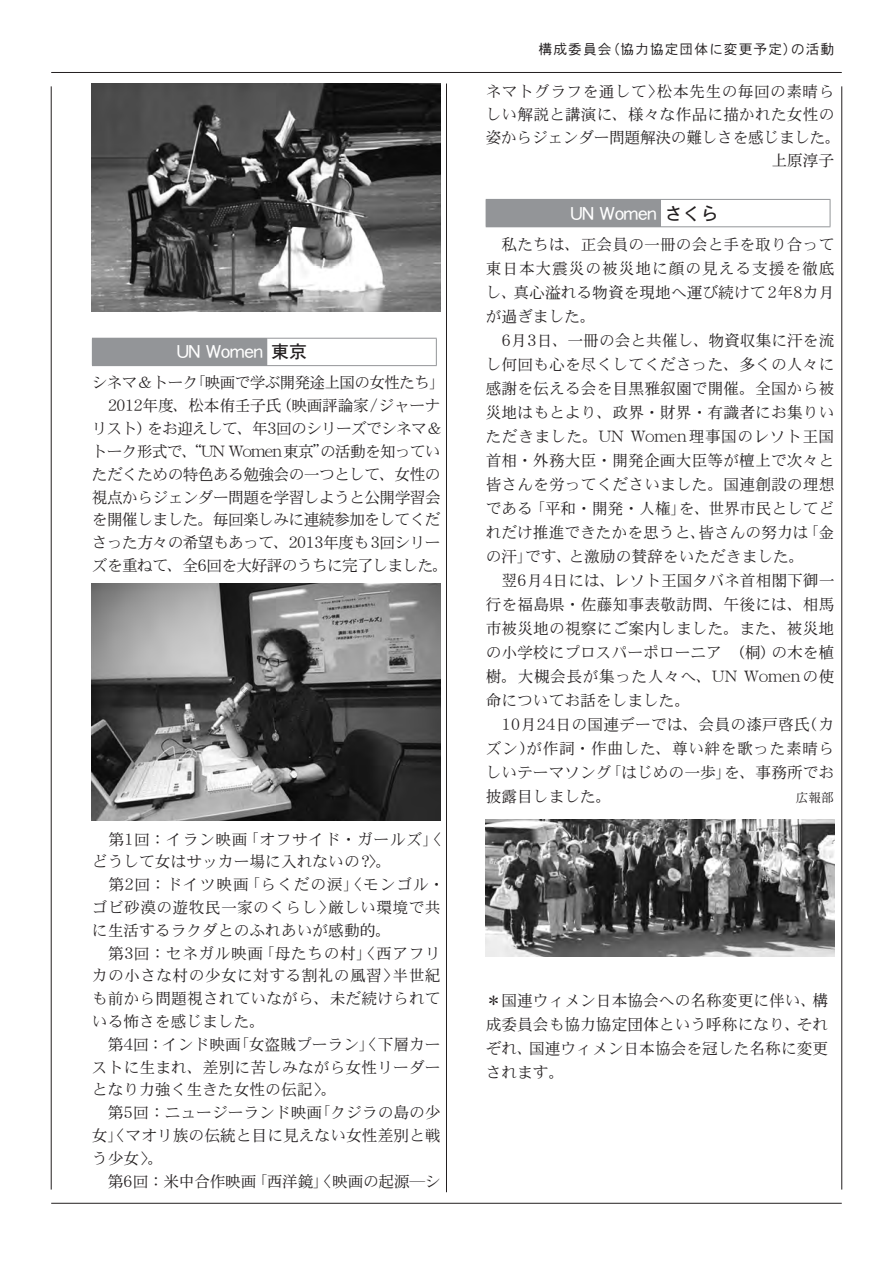
<style>
.page{position:relative;width:893px;height:1263px;background:#fff}
.page>*{position:absolute;margin:0;border:0;box-sizing:border-box;transform-origin:0 0}
.t1{font:18px "DFHS Gothic J W5 WINP RKSJ H";letter-spacing:.01em;color:#fff}
.t2{font:18px "DFHS Gothic J W5 WINP RKSJ H";color:#231f20}
.t3{font:15.75px/24px "DFHS Mincho J W3 WINP RKSJ H";color:#231f20;text-align:justify}
.t4{font:15.75px/22.8px "DFHS Mincho J W3 WINP RKSJ H";letter-spacing:-.04em;color:#231f20}
.t5{font:15.75px/22.8px "DFHS Mincho J W3 WINP RKSJ H";letter-spacing:.025em;color:#231f20}
.t6{font:15.75px "DFHS Mincho J W3 WINP RKSJ H";letter-spacing:-.02em;color:#231f20}
.t7{font:13.8px "DFHS Gothic J W3 WINP RKSJ H";letter-spacing:.07em;color:#231f20}
.t8{font:12.6px "DFHS Mincho J W3 WINP RKSJ H";color:#231f20}
</style>
<div class="page">
<hr style="left:51px;top:72px;width:791px;height:1px;background:#231f20">
<hr style="left:51px;top:1203px;width:791px;height:1px;background:#231f20">
<hr style="left:51px;top:86px;width:1px;height:1103px;background:#231f20">
<hr style="left:841px;top:86px;width:1px;height:1103px;background:#231f20">
<hr style="left:446px;top:84px;width:1px;height:1108px;background:#231f20">
<div style="left:92px;top:338px;width:175px;height:28px;background:#939598"></div>
<hr style="left:267px;top:338px;width:170px;height:1px;background:#939598">
<svg style="left:436px;top:339px;width:1px;height:26px"></svg>
<hr style="left:267px;top:365px;width:170px;height:1px;background:#939598">
<div style="left:486px;top:199px;width:174px;height:28px;background:#939598"></div>
<hr style="left:660px;top:199px;width:170px;height:1px;background:#939598">
<svg style="left:660px;top:200px;width:1px;height:26px"></svg>
<svg style="left:830px;top:200px;width:1px;height:26px"></svg>
<hr style="left:660px;top:226px;width:170px;height:1px;background:#939598">
<img style="left:92px;top:583px;width:349px;height:237px">
<img style="left:92px;top:84px;width:349px;height:227px">
<img style="left:486px;top:820px;width:348px;height:136px">
<p class="t1" style="left:177px;top:343px;width:87px">UN Women</p>
<p class="t2" style="left:271px;top:343px;width:37px">東京</p>
<p class="t4" style="left:92px;top:371px;width:354px">シネマ&amp;トーク「映画で学ぶ開発途上国の女性たち」</p>
<p class="t4" style="left:92px;top:394px;width:358px">　2012年度、松本侑壬子氏（映画評論家/ジャーナリスト）をお迎えして、年3回のシリーズでシネマ&amp;トーク形式で、“UN Women東京”の活動を知っていただくための特色ある勉強会の一つとして、女性の視点からジェンダー問題を学習しようと公開学習会を開催しました。毎回楽しみに連続参加をしてくださった方々の希望もあって、2013年度も3回シリーズを重ねて、全6回を大好評のうちに完了しました。</p>
<p class="t3" style="left:92px;top:827px;width:350px;line-height:22.8px">　第1回：イラン映画「オフサイド・ガールズ」&lt;どうして女はサッカー場に入れないの?&gt;。</p>
<p class="t5" style="left:92px;top:873px;width:354px">　第2回：ドイツ映画「らくだの涙」&lt;モンゴル・ゴビ砂漠の遊牧民一家のくらし&gt;厳しい環境で共に生活するラクダとのふれあいが感動的。</p>
<p class="t3" style="left:92px;top:941px;width:350px;line-height:22.8px">　第3回：セネガル映画「母たちの村」&lt;西アフリカの小さな村の少女に対する割礼の風習&gt;半世紀も前から問題視されていながら、未だ続けられている怖さを感じました。</p>
<p class="t3" style="left:92px;top:1033px;width:350px;line-height:22.8px">　第4回：インド映画「女盗賊プーラン」&lt;下層カーストに生まれ、差別に苦しみながら女性リーダーとなり力強く生きた女性の伝記&gt;。</p>
<p class="t3" style="left:92px;top:1101px;width:350px;line-height:22.8px">　第5回：ニュージーランド映画「クジラの島の少女」&lt;マオリ族の伝統と目に見えない女性差別と戦う少女&gt;。</p>
<p class="t6" style="left:92px;top:1173px;width:350px">　第6回：米中合作映画「西洋鏡」&lt;映画の起源―シ</p>
<p class="t7" style="left:539px;top:42px;width:297px">構成委員会（協力協定団体に変更予定）の活動</p>
<p class="t3" style="left:486px;top:80px;width:357px;line-height:22.8px;text-align:left">ネマトグラフを通して&gt;松本先生の毎回の素晴らしい解説と講演に、様々な作品に描かれた女性の姿からジェンダー問題解決の難しさを感じました。</p>
<p class="t3" style="left:756px;top:148px;width:80px">　上原淳子</p>
<p class="t1" style="left:571px;top:204px;width:87px">UN Women</p>
<p class="t2" style="left:665px;top:204px;width:55px">さくら</p>
<p class="t3" style="left:486px;top:232px;width:350px">　私たちは、正会員の一冊の会と手を取り合って東日本大震災の被災地に顔の見える支援を徹底し、真心溢れる物資を現地へ運び続けて2年8カ月が過ぎました。</p>
<p class="t3" style="left:486px;top:328px;width:350px">　6月3日、一冊の会と共催し、物資収集に汗を流し何回も心を尽くしてくださった、多くの人々に感謝を伝える会を目黒雅叙園で開催。全国から被災地はもとより、政界・財界・有識者にお集りいただきました。UN Women理事国のレソト王国首相・外務大臣・開発企画大臣等が檀上で次々と皆さんを労ってくださいました。国連創設の理想である「平和・開発・人権」を、世界市民としてどれだけ推進できたかを思うと、皆さんの努力は「金の汗」です、と激励の賛辞をいただきました。</p>
<p class="t3" style="left:486px;top:568px;width:350px">　翌6月4日には、レソト王国タバネ首相閣下御一行を福島県・佐藤知事表敬訪問、午後には、相馬市被災地の視察にご案内しました。また、被災地の小学校にプロスパーポローニア（桐）の木を植樹。大槻会長が集った人々へ、UN Womenの使命についてお話をしました。</p>
<p class="t3" style="left:486px;top:712px;width:350px">　10月24日の国連デーでは、会員の漆戸啓氏(カズン)が作詞・作曲した、尊い絆を歌った素晴らしいテーマソング「はじめの一歩」を、事務所でお披露目しました。</p>
<p class="t8" style="left:796px;top:791px;width:39px">広報部</p>
<p class="t3" style="left:486px;top:988px;width:344px">＊国連ウィメン日本協会への名称変更に伴い、構成委員会も協力協定団体という呼称になり、それぞれ、国連ウィメン日本協会を冠した名称に変更されます。</p>
</div>
